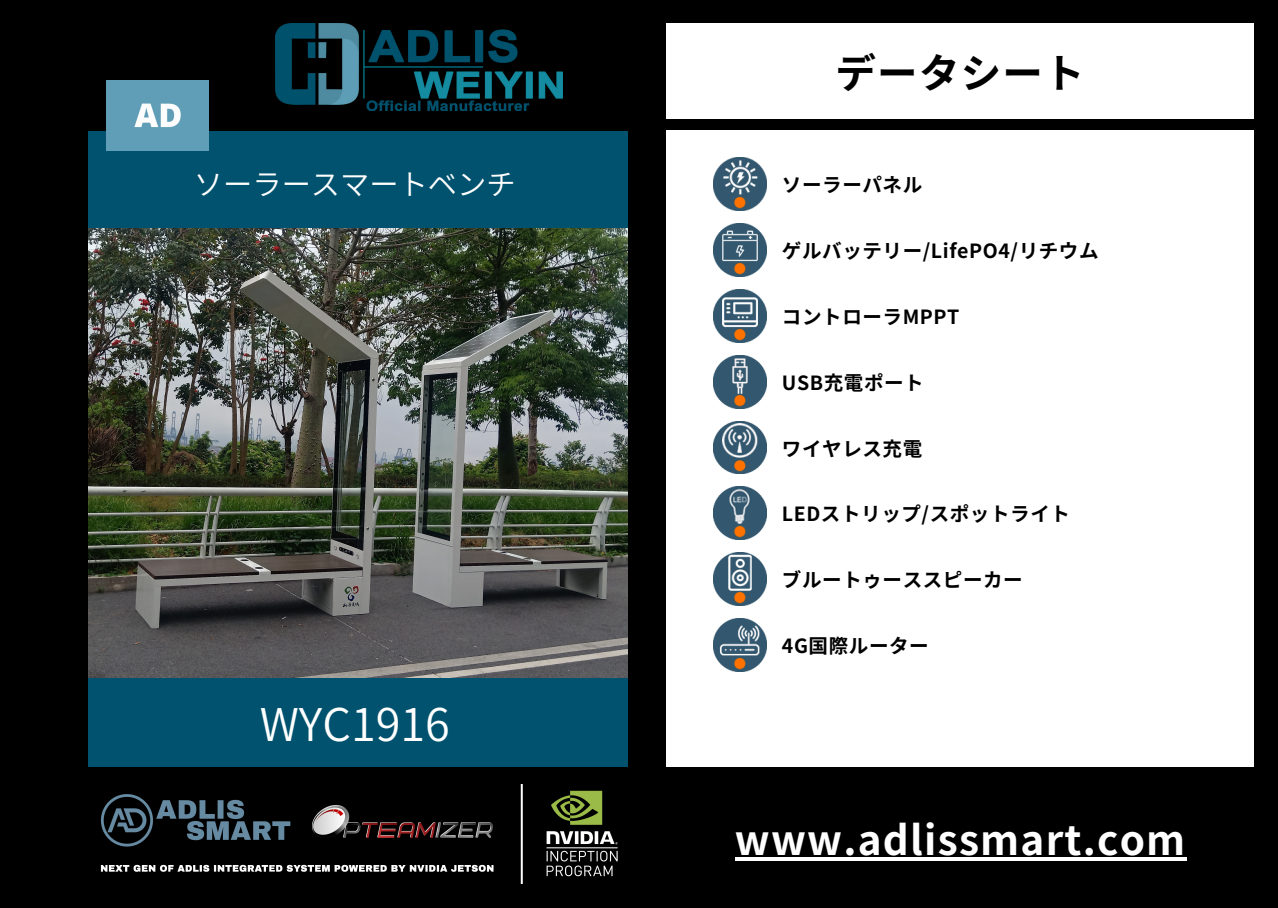
<style>
.page{position:relative;width:1278px;height:908px;background:#fff}
.page>*{position:absolute;margin:0;border:0;box-sizing:border-box;transform-origin:0 0}
.t1{font:45px "Source Han Sans JP";color:#fff}
.t2{font:700 40.5px "Source Han Sans JP";letter-spacing:.03em;color:#fff}
.t3{font:700 40.5px "Source Han Sans JP";letter-spacing:.03em;color:#000}
.t4{font:29.25px "Source Han Sans JP";color:#fff}
.t5{font:700 19.55px "Source Han Sans JP";letter-spacing:.03em;color:#000}
</style>
<div class="page">
<div style="left:0;top:0;width:628px;height:908px;background:#00526e"></div>
<img style="left:87px;top:229px;width:541px;height:448px">
<div style="left:628px;top:0;width:650px;height:908px;background:#000"></div>
<div style="left:666px;top:130px;width:587px;height:637px;background:#fff"></div>
<div style="left:0;top:0;width:662px;height:130px;background:#000"></div>
<img style="left:275px;top:23px;width:287px;height:88px">
<img style="left:714px;top:158px;width:53px;height:53px">
<img style="left:714px;top:224px;width:53px;height:53px">
<img style="left:714px;top:289px;width:53px;height:53px">
<img style="left:714px;top:355px;width:53px;height:53px">
<img style="left:714px;top:421px;width:53px;height:53px">
<img style="left:714px;top:487px;width:53px;height:53px">
<div style="left:0;top:23px;width:87px;height:862px;background:#000"></div>
<div style="left:0;top:767px;width:1278px;height:141px;background:#000"></div>
<img style="left:100px;top:784px;width:518px;height:99px">
<img style="left:714px;top:552px;width:53px;height:53px">
<img style="left:714px;top:618px;width:53px;height:53px">
<div style="left:666px;top:23px;width:587px;height:96px;background:#fff"></div>
<hr style="left:735px;top:857px;width:451px;height:4px;background:#fff">
<div style="left:107px;top:80px;width:102px;height:71px;background:#5f9eb6"></div>
<img style="left:134px;top:103px;width:47px;height:25px">
<p class="t3" style="left:835px;top:41px;width:251px">データシート</p>
<p class="t4" style="left:194px;top:161px;width:323px">ソーラースマートベンチ</p>
<p class="t5" style="left:782px;top:170px;width:142px">ソーラーパネル</p>
<p class="t5" style="left:782px;top:235px;width:318px">ゲルバッテリー/LifePO4/リチウム</p>
<p class="t5" style="left:782px;top:301px;width:179px">コントローラMPPT</p>
<p class="t5" style="left:782px;top:367px;width:143px">USB充電ポート</p>
<p class="t5" style="left:782px;top:433px;width:142px">ワイヤレス充電</p>
<p class="t5" style="left:782px;top:499px;width:289px">LEDストリップ/スポットライト</p>
<p class="t5" style="left:782px;top:564px;width:242px">ブルートゥーススピーカー</p>
<p class="t1" style="left:260px;top:689px;width:192px">WYC1916</p>
<p class="t5" style="left:782px;top:631px;width:148px">4G国際ルーター</p>
<p class="t2" style="left:735px;top:808px;width:452px">www.adlissmart.com</p>
</div>
